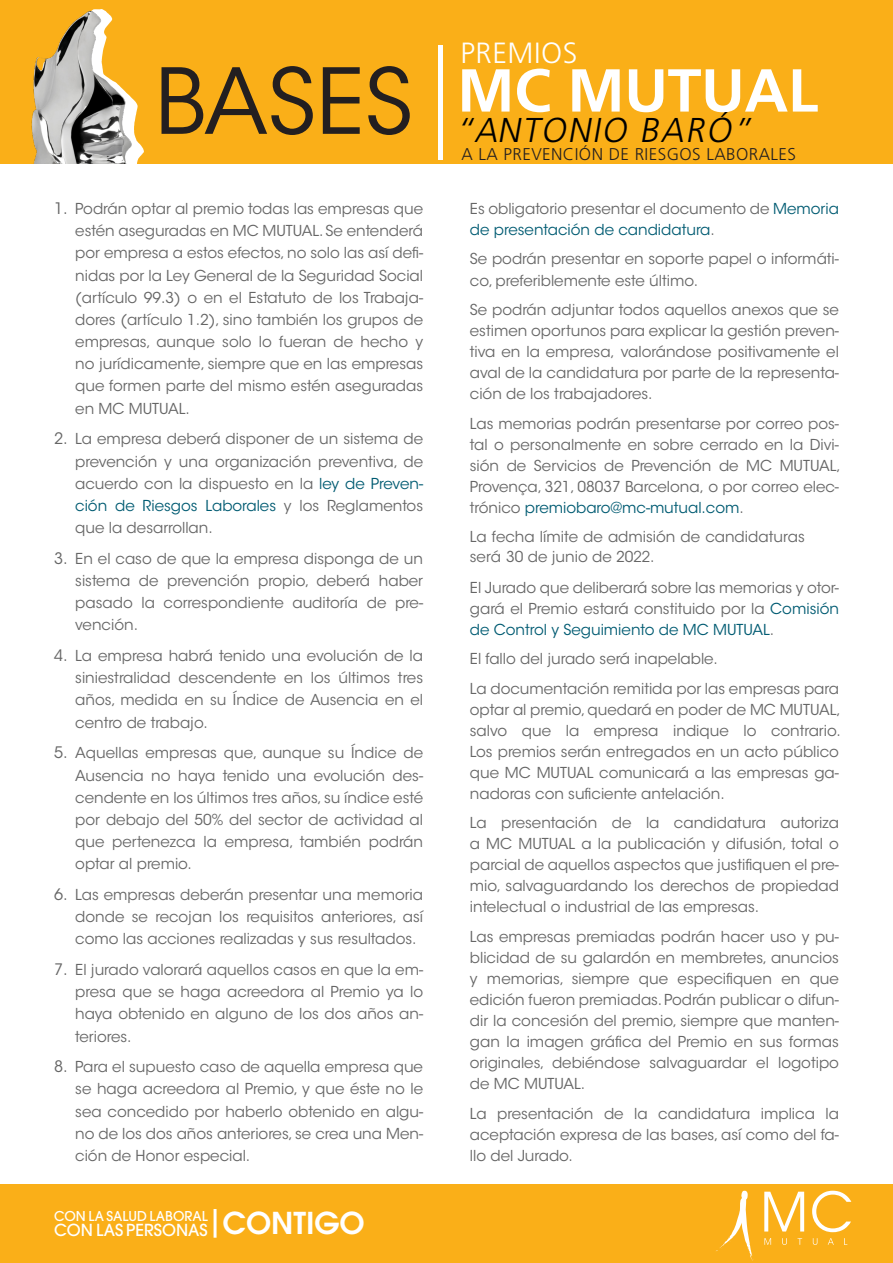
<style>
.page{position:relative;width:893px;height:1263px;background:#fff}
.page>*{position:absolute;margin:0;border:0;box-sizing:border-box;transform-origin:0 0}
.t1{font:90px "ITC Avant Garde Std";color:#231f20}
.t2{font:700 60.6px "Frutiger";letter-spacing:-.005em;color:#fff}
.t3{font:italic 300 34.5px "Frutiger";color:#000}
.t4{font:600 30px "ITC Avant Garde Std";color:#fff}
.t5{font:300 29.25px "Frutiger";letter-spacing:.02em;color:#fff}
.t6{font:300 17.1px "Frutiger";letter-spacing:.025em;color:#231f20}
.t7{font:500 16.5px "ITC Avant Garde Std";color:#fff}
.Normal__Web{font:15px/22.2px "ITC Avant Garde Std";color:#666;text-align:justify}
.t8{font:500 13.5px "ITC Avant Garde Std";color:#fff}
.s1{font-size:15.75px}
.s2{color:#005b72}
.s3{font-family:"ITC Avant Garde Pro"}
</style>
<div class="page">
<div style="left:0;top:1184px;width:893px;height:79px;background:#faaf18"></div>
<div style="left:0;top:0;width:893px;height:163px;background:#faaf18"></div>
<svg style="left:133px;top:99px;width:11px;height:65px"></svg>
<img style="left:11px;top:9px;width:122px;height:155px">
<div style="left:438px;top:45px;width:5px;height:115px;background:#fff"></div>
<svg style="left:716px;top:1191px;width:38px;height:70px"></svg>
<svg style="left:812px;top:1191px;width:39px;height:41px"></svg>
<svg style="left:782px;top:1238px;width:5px;height:7px"></svg>
<svg style="left:797px;top:1238px;width:5px;height:7px"></svg>
<svg style="left:813px;top:1238px;width:4px;height:7px"></svg>
<svg style="left:828px;top:1238px;width:6px;height:7px"></svg>
<svg style="left:764px;top:1192px;width:40px;height:39px"></svg>
<svg style="left:764px;top:1238px;width:7px;height:7px"></svg>
<hr style="left:214px;top:1209px;width:3px;height:29px;background:#fff">
<p class="t1" style="left:155px;top:47px;width:260px">BASES</p>
<p class="Normal__Web" style="left:75px;top:198px;width:349px;text-indent:-21px"><span class="s1">1.</span> Podrán optar al premio todas las empresas que estén aseguradas en MC MUTUAL. Se entenderá por empresa a estos efectos, no solo las así defi&shy;nidas por la Ley General de la Seguridad Social (artículo 99.3) o en el Estatuto de los Trabaja&shy;dores (artículo 1.2), sino también los grupos de empresas, aunque solo lo fueran de hecho y no jurídicamente, siempre que en las empresas que formen parte del mismo estén aseguradas en MC MUTUAL.</p>
<p class="Normal__Web" style="left:75px;top:428px;width:349px;text-indent:-21px"><span class="s1">2.</span> La empresa deberá disponer de un sistema de prevención y una organización preventiva, de acuerdo con la dispuesto en la <span class="s2">ley de Preven&shy;ción de Riesgos Laborales</span> y los Reglamentos que la desarrollan.</p>
<p class="Normal__Web" style="left:75px;top:547px;width:349px;text-indent:-21px"><span class="s1">3.</span> En el caso de que la empresa disponga de un sistema de prevención propio, deberá haber pasado la correspondiente auditoría de pre&shy;vención.</p>
<p class="Normal__Web" style="left:75px;top:645px;width:349px;text-indent:-21px"><span class="s1">4.</span> La empresa habrá tenido una evolución de la siniestralidad descendente en los últimos tres años, medida en su Índice de Ausencia en el centro de trabajo.</p>
<p class="Normal__Web" style="left:75px;top:742px;width:349px;text-indent:-21px"><span class="s1">5.</span> Aquellas empresas que, aunque su Índice de Ausencia no haya tenido una evolución des&shy;cendente en los últimos tres años, su índice esté por debajo del 50% del sector de actividad al que pertenezca la empresa, también podrán optar al premio.</p>
<p class="Normal__Web" style="left:75px;top:884px;width:349px;text-indent:-21px"><span class="s1">6.</span> Las empresas deberán presentar una memoria donde se recojan los requisitos anteriores, así como las acciones realizadas y sus resultados.</p>
<p class="Normal__Web" style="left:75px;top:959px;width:349px;text-indent:-21px"><span class="s1">7.</span> El jurado valorará aquellos casos en que la em&shy;presa que se haga acreedora al Premio ya lo haya obtenido en alguno de los dos años an&shy;teriores.</p>
<p class="Normal__Web" style="left:75px;top:1056px;width:349px;text-indent:-21px"><span class="s1">8.</span> Para el supuesto caso de aquella empresa que se haga acreedora al Premio, y que éste no le sea concedido por haberlo obtenido en algu&shy;no de los dos años anteriores, se crea una Men&shy;ción de Honor especial.</p>
<p class="t8" style="left:54px;top:1207px;width:155px">CON LA SALUD LABORAL</p>
<p class="t7" style="left:54px;top:1219px;width:155px">CON LAS PERSONAS</p>
<p class="t4" style="left:223px;top:1204px;width:144px">CONTIGO</p>
<p class="t5" style="left:460px;top:37px;width:119px">PREMIOS</p>
<p class="t2" style="left:457px;top:55px;width:362px">MC MUTUAL</p>
<p class="t6" style="left:462px;top:144px;width:336px">A LA PREVENCIÓN DE RIESGOS LABORALES</p>
<p class="t3" style="left:455px;top:111px;width:305px">“ANTONIO BARÓ”</p>
<p class="Normal__Web" style="left:470px;top:198px;width:371px;line-height:21px">Es obligatorio presentar el documento de <span class="s2">Memoria de presentación de candidatura</span>.</p>
<p class="Normal__Web" style="left:470px;top:249px;width:371px;line-height:21px">Se podrán presentar en soporte papel o informáti&shy;co, preferiblemente este último.</p>
<p class="Normal__Web" style="left:470px;top:299px;width:371px;line-height:21px">Se podrán adjuntar todos aquellos anexos que se estimen oportunos para explicar la gestión preven&shy;tiva en la empresa, valorándose positivamente el aval de la candidatura por parte de la representa&shy;ción de los trabajadores.</p>
<p class="Normal__Web" style="left:470px;top:413px;width:372px;line-height:21px">Las memorias podrán presentarse por correo pos&shy;tal o personalmente en sobre cerrado en la Divi&shy;sión de Servicios de Prevención de MC MUTUAL, Provença, 321, 08037 Barcelona, o por correo elec&shy;trónico <span class="s2">premiobaro@mc-mutual.com</span>.</p>
<p class="Normal__Web" style="left:470px;top:527px;width:336px;line-height:20.2px">La fecha límite de admisión de candidaturas será 30 de junio de 20<span class="s3">22</span>.</p>
<p class="Normal__Web" style="left:470px;top:577px;width:371px;line-height:21px">El Jurado que deliberará sobre las memorias y otor&shy;gará el Premio estará constituido por la <span class="s2">Comisión de Control y Seguimiento de MC MUTUAL</span>.</p>
<p class="Normal__Web" style="left:470px;top:648px;width:250px">El fallo del jurado será inapelable.</p>
<p class="Normal__Web" style="left:470px;top:678px;width:372px;line-height:21px">La documentación remitida por las empresas para optar al premio, quedará en poder de MC MUTUAL, salvo que la empresa indique lo contrario.<br>Los premios serán entregados en un acto público que MC MUTUAL comunicará a las empresas ga&shy;nadoras con suficiente antelación.</p>
<p class="Normal__Web" style="left:470px;top:813px;width:371px;line-height:21px">La presentación de la candidatura autoriza a MC MUTUAL a la publicación y difusión, total o parcial de aquellos aspectos que justifiquen el pre&shy;mio, salvaguardando los derechos de propiedad intelectual o industrial de las empresas.</p>
<p class="Normal__Web" style="left:470px;top:926px;width:371px;line-height:21px">Las empresas premiadas podrán hacer uso y pu&shy;blicidad de su galardón en membretes, anuncios y memorias, siempre que especifiquen en que edición fueron premiadas. Podrán publicar o difun&shy;dir la concesión del premio, siempre que manten&shy;gan la imagen gráfica del Premio en sus formas originales, debiéndose salvaguardar el logotipo de MC MUTUAL.</p>
<p class="Normal__Web" style="left:470px;top:1103px;width:371px;line-height:21px">La presentación de la candidatura implica la aceptación expresa de las bases, así como del fa&shy;llo del Jurado.</p>
</div>
